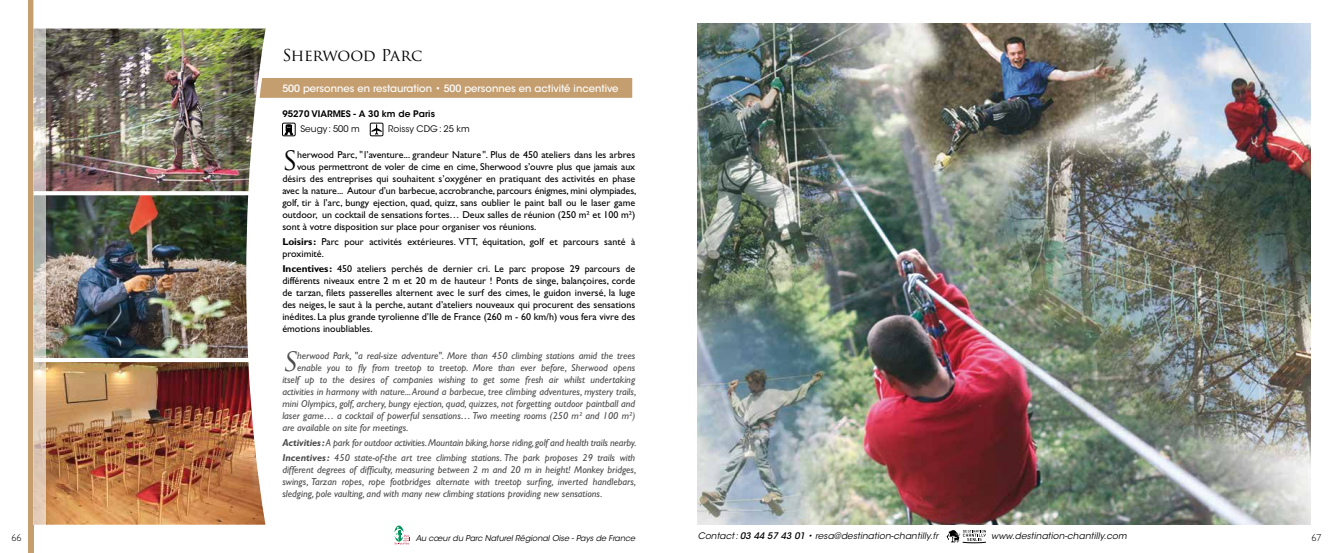
<style>
.page{position:relative;width:1333px;height:553px;background:#fff}
.page>*{position:absolute;margin:0;border:0;box-sizing:border-box;transform-origin:0 0}
.t1{font:25.9px "Trajan Pro";color:#000}
.t2{font:25.9px "Trajan Pro";color:#4b4b4d}
.t3{font:16px "Trajan Pro";letter-spacing:-.03em;color:#000}
.t4{font:10px/12px "Gill Sans Std";color:#000}
.t5{font:italic 10px/12px "Gill Sans Std";color:#4b4b4d}
.t6{font:500 10px "ITC Avant Garde Std";color:#fff}
.t7{font:300 10px "Gill Sans Std";color:#000}
.t8{font:italic 9px "ITC Avant Garde Std";letter-spacing:.01em;color:#000}
.t9{font:600 9px "ITC Avant Garde Std";color:#000}
.t10{font:9px "ITC Avant Garde Std";color:#000}
.t11{font:italic 8px "ITC Avant Garde Std";color:#000}
.s1{font-weight:700}
.s2{font-weight:500}
</style>
<div class="page">
<div style="left:266px;top:78px;width:366px;height:20px;background:#c49e6f"></div>
<div style="left:29px;top:0;width:5px;height:553px;background:#c49e6f"></div>
<img style="left:46px;top:29px;width:220px;height:162px">
<img style="left:46px;top:195px;width:202px;height:163px">
<img style="left:46px;top:362px;width:219px;height:162px">
<svg style="left:33px;top:0;width:13px;height:524px"></svg>
<img style="left:697px;top:23px;width:613px;height:501px">
<svg style="left:394px;top:526px;width:16px;height:19px"></svg>
<div style="left:282px;top:123px;width:13px;height:13px;border:1px solid #000"></div>
<svg style="left:285px;top:125px;width:8px;height:10px"></svg>
<div style="left:370px;top:123px;width:13px;height:13px;border:1px solid #000"></div>
<svg style="left:371px;top:124px;width:11px;height:11px"></svg>
<svg style="left:946px;top:530px;width:39px;height:13px"></svg>
<h2 class="t3" style="left:282px;top:45px;width:141px">Sherwood Parc</h2>
<p class="t6" style="left:282px;top:82px;width:338px">500 personnes en restauration • 500 personnes en activité incentive</p>
<p class="t9" style="left:282px;top:108px;width:154px">95270 VIARMES - A 30 km de Paris</p>
<p class="t10" style="left:300px;top:124px;width:61px">Seugy: 500 m</p>
<p class="t10" style="left:388px;top:124px;width:83px">Roissy CDG: 25 km</p>
<h1 class="t1" style="left:282px;top:144px;width:16px">S</h1>
<p class="t4" style="left:297px;top:149px;width:339px">herwood Parc, "l’aventure... grandeur Nature ". Plus de 450 ateliers dans les arbres</p>
<p class="t4" style="left:297px;top:161px;width:339px">vous permettront de voler de cime en cime, Sherwood s’ouvre plus que jamais aux</p>
<p class="t4" style="left:282px;top:173px;width:354px">désirs des entreprises qui souhaitent s’oxygéner en pratiquant des activités en phase</p>
<p class="t4" style="left:282px;top:185px;width:355px">avec la nature... Autour d’un barbecue, accrobranche, parcours énigmes, mini olympiades,</p>
<p class="t4" style="left:282px;top:197px;width:354px">golf, tir à l’arc, bungy ejection, quad, quizz, sans oublier le paint ball ou le laser game</p>
<p class="t4" style="left:282px;top:209px;width:354px">outdoor, un cocktail de sensations fortes… Deux salles de réunion (250 m² et 100 m²)</p>
<p class="t4" style="left:282px;top:221px;width:255px">sont à votre disposition sur place pour organiser vos réunions.</p>
<p class="t4" style="left:282px;top:236px;width:354px"><span class="s1">Loisirs:</span> Parc pour activités extérieures. VTT, équitation, golf et parcours santé à proximité.</p>
<p class="t4" style="left:282px;top:263px;width:354px;text-align:justify"><span class="s1">Incentives:</span> 450 ateliers perchés de dernier cri. Le parc propose 29 parcours de différents niveaux entre 2 m et 20 m de hauteur ! Ponts de singe, balançoires, corde de tarzan, filets passerelles alternent avec le surf des cimes, le guidon inversé, la luge des neiges, le saut à la perche, autant d’ateliers nouveaux qui procurent des sensations inédites. La plus grande tyrolienne d’Ile de France (260 m - 60 km/h) vous fera vivre des émotions inoubliables.</p>
<h1 class="t2" style="left:282px;top:345px;width:20px">S</h1>
<p class="t5" style="left:297px;top:349px;width:339px">herwood Park, "a real-size adventure". More than 450 climbing stations amid the trees</p>
<p class="t5" style="left:297px;top:361px;width:339px">enable you to fly from treetop to treetop. More than ever before, Sherwood opens</p>
<p class="t5" style="left:282px;top:373px;width:354px">itself up to the desires of companies wishing to get some fresh air whilst undertaking</p>
<p class="t5" style="left:282px;top:385px;width:355px">activities in harmony with nature... Around a barbecue, tree climbing adventures, mystery trails,</p>
<p class="t5" style="left:282px;top:397px;width:354px">mini Olympics, golf, archery, bungy ejection, quad, quizzes, not forgetting outdoor paintball and</p>
<p class="t5" style="left:282px;top:409px;width:354px">laser game… a cocktail of powerful sensations… Two meeting rooms (250 m² and 100 m²)</p>
<p class="t5" style="left:282px;top:421px;width:128px">are available on site for meetings.</p>
<p class="t5" style="left:282px;top:435px;width:355px;line-height:14.8px"><span class="s1">Activities:</span> A park for outdoor activities. Mountain biking, horse riding, golf and health trails nearby.<br><span class="s1">Incentives:</span> 450 state-of-the art tree climbing stations. The park proposes 29 trails with</p>
<p class="t5" style="left:282px;top:463px;width:355px;text-align:justify">different degrees of difficulty, measuring between 2 m and 20 m in height! Monkey bridges, swings, Tarzan ropes, rope footbridges alternate with treetop surfing, inverted handlebars, sledging, pole vaulting, and with many new climbing stations providing new sensations.</p>
<p class="t11" style="left:416px;top:533px;width:221px">Au cœur du Parc Naturel Régional Oise - Pays de France</p>
<p class="t8" style="left:697px;top:530px;width:242px">Contact: <span class="s2">03 44 57 43 01</span> • resa@destination-chantilly.fr</p>
<p class="t8" style="left:991px;top:530px;width:137px">www.destination-chantilly.com</p>
<p class="t7" style="left:11px;top:532px;width:11px">66</p>
<p class="t7" style="left:1311px;top:531px;width:11px">67</p>
</div>
